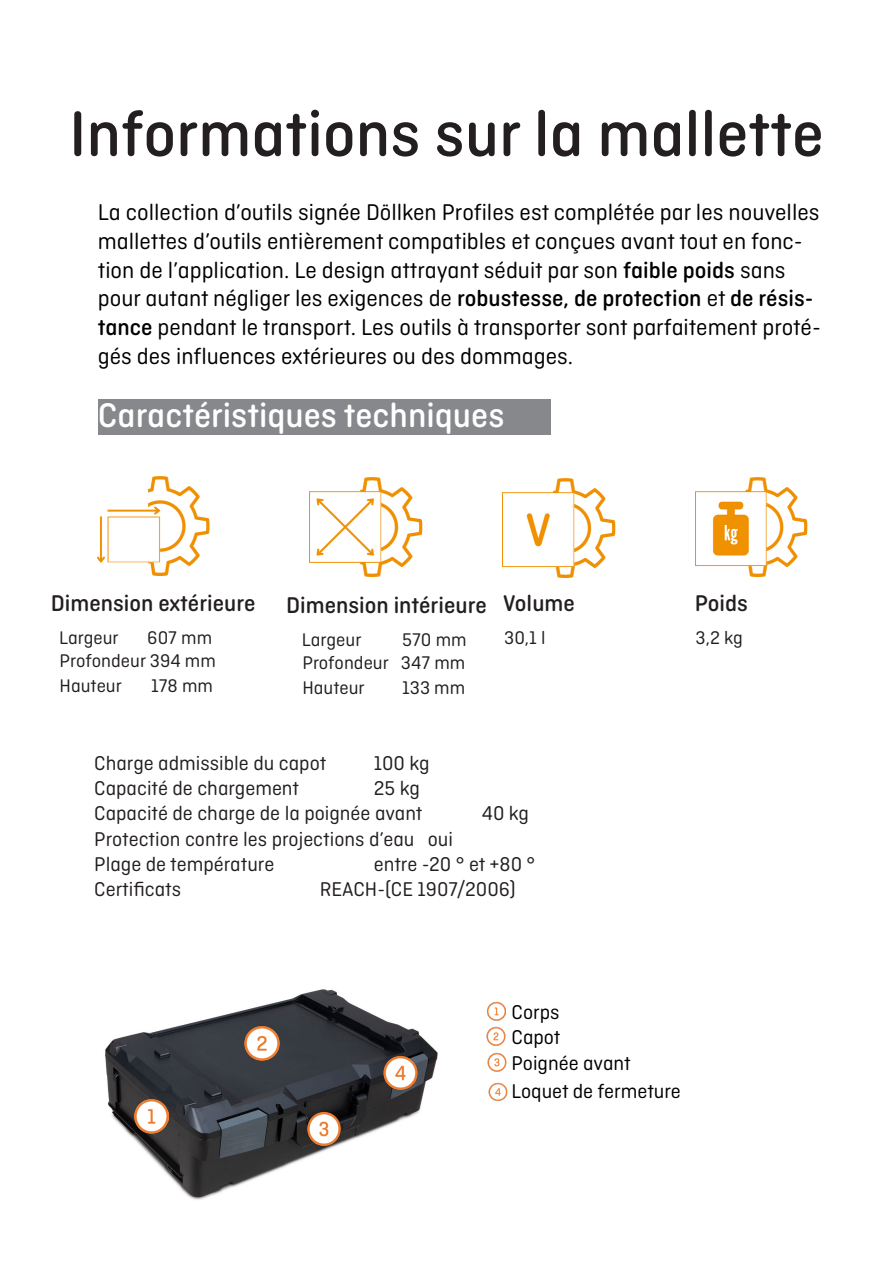
<style>
.page{position:relative;width:893px;height:1263px;background:#fff}
.page>*{position:absolute;margin:0;border:0;box-sizing:border-box;transform-origin:0 0}
.Headline_XL_Medium{font:500 67.5px "Ciutadella Rounded";color:#231f20}
.t1{font:500 36px "Ciutadella Rounded";color:#fff}
.Headline_XL_Medium-2{font:24px/28.8px "Ciutadella Rounded";color:#000}
.t2{font:500 24px "Ciutadella Rounded";color:#231f20}
.t3{font:21px "Ciutadella Rounded";color:#231f20}
.Headline_XL_Medium-3{font:21px "Ciutadella Rounded";color:#000}
.t4{font:19.35px "Ciutadella Rounded";color:#231f20}
.s1{font-weight:500}
</style>
<div class="page">
<div style="left:98px;top:400px;width:453px;height:35px;background:#86888b"></div>
<img style="left:105px;top:989px;width:333px;height:211px">
<img style="left:134px;top:1097px;width:35px;height:45px">
<img style="left:243px;top:1024px;width:37px;height:45px">
<img style="left:307px;top:1111px;width:35px;height:42px">
<img style="left:382px;top:1054px;width:36px;height:43px">
<img style="left:97px;top:476px;width:113px;height:99px">
<img style="left:310px;top:477px;width:113px;height:99px">
<img style="left:503px;top:478px;width:112px;height:99px">
<img style="left:695px;top:477px;width:113px;height:99px">
<img style="left:487px;top:1001px;width:18px;height:20px">
<img style="left:486px;top:1026px;width:20px;height:20px">
<img style="left:487px;top:1053px;width:19px;height:19px">
<img style="left:489px;top:1082px;width:18px;height:19px">
<p class="Headline_XL_Medium" style="left:69px;top:96px;width:756px">Informations sur la mallette</p>
<p class="Headline_XL_Medium-2" style="left:98px;top:198px;width:725px">La collection d’outils signée Döllken Profiles est complétée par les nouvelles mallettes d’outils entièrement compatibles et conçues avant tout en fonc&shy;tion de l’application. Le design attrayant séduit par son <span class="s1">faible poids</span> sans pour autant négliger les exigences de <span class="s1">robustesse, de protection</span> et <span class="s1">de résis&shy;tance</span> pendant le transport. Les outils à transporter sont parfaitement proté&shy;gés des influences extérieures ou des dommages.</p>
<p class="t1" style="left:98px;top:395px;width:408px">Caractéristiques techniques</p>
<p class="t2" style="left:51px;top:590px;width:206px">Dimension extérieure</p>
<p class="t4" style="left:59px;top:627px;width:61px">Largeur</p>
<p class="t4" style="left:147px;top:627px;width:66px">607 mm</p>
<p class="t4" style="left:60px;top:650px;width:158px">Profondeur 394 mm</p>
<p class="t4" style="left:60px;top:675px;width:64px">Hauteur</p>
<p class="t4" style="left:151px;top:675px;width:63px">178 mm</p>
<p class="t2" style="left:286px;top:592px;width:202px">Dimension intérieure</p>
<p class="t4" style="left:302px;top:629px;width:61px">Largeur</p>
<p class="t4" style="left:402px;top:629px;width:66px">570 mm</p>
<p class="t4" style="left:302px;top:652px;width:164px">Profondeur 347 mm</p>
<p class="t4" style="left:302px;top:677px;width:64px">Hauteur</p>
<p class="t4" style="left:402px;top:677px;width:65px">133 mm</p>
<p class="t2" style="left:503px;top:590px;width:73px">Volume</p>
<p class="t4" style="left:504px;top:627px;width:43px">30,1 l</p>
<p class="t3" style="left:94px;top:752px;width:234px">Charge admissible du capot</p>
<p class="t3" style="left:374px;top:752px;width:57px">100 kg</p>
<p class="t3" style="left:94px;top:777px;width:206px">Capacité de chargement</p>
<p class="t3" style="left:374px;top:777px;width:48px">25 kg</p>
<p class="t3" style="left:94px;top:802px;width:330px">Capacité de charge de la poignée avant</p>
<p class="t3" style="left:482px;top:802px;width:49px">40 kg</p>
<p class="t3" style="left:94px;top:827px;width:360px">Protection contre les projections d’eau oui</p>
<p class="t3" style="left:94px;top:852px;width:182px">Plage de température</p>
<p class="t3" style="left:374px;top:852px;width:163px">entre -20 ° et +80 °</p>
<p class="t3" style="left:94px;top:878px;width:88px">Certificats</p>
<p class="t3" style="left:320px;top:878px;width:197px">REACH-(CE 1907/2006)</p>
<p class="t2" style="left:695px;top:590px;width:55px">Poids</p>
<p class="t4" style="left:696px;top:627px;width:49px">3,2 kg</p>
<p class="Headline_XL_Medium-3" style="left:511px;top:1001px;width:50px">Corps</p>
<p class="Headline_XL_Medium-3" style="left:511px;top:1026px;width:51px">Capot</p>
<p class="Headline_XL_Medium-3" style="left:511px;top:1051px;width:121px">Poignée avant</p>
<p class="Headline_XL_Medium-3" style="left:511px;top:1080px;width:171px">Loquet de fermeture</p>
</div>
